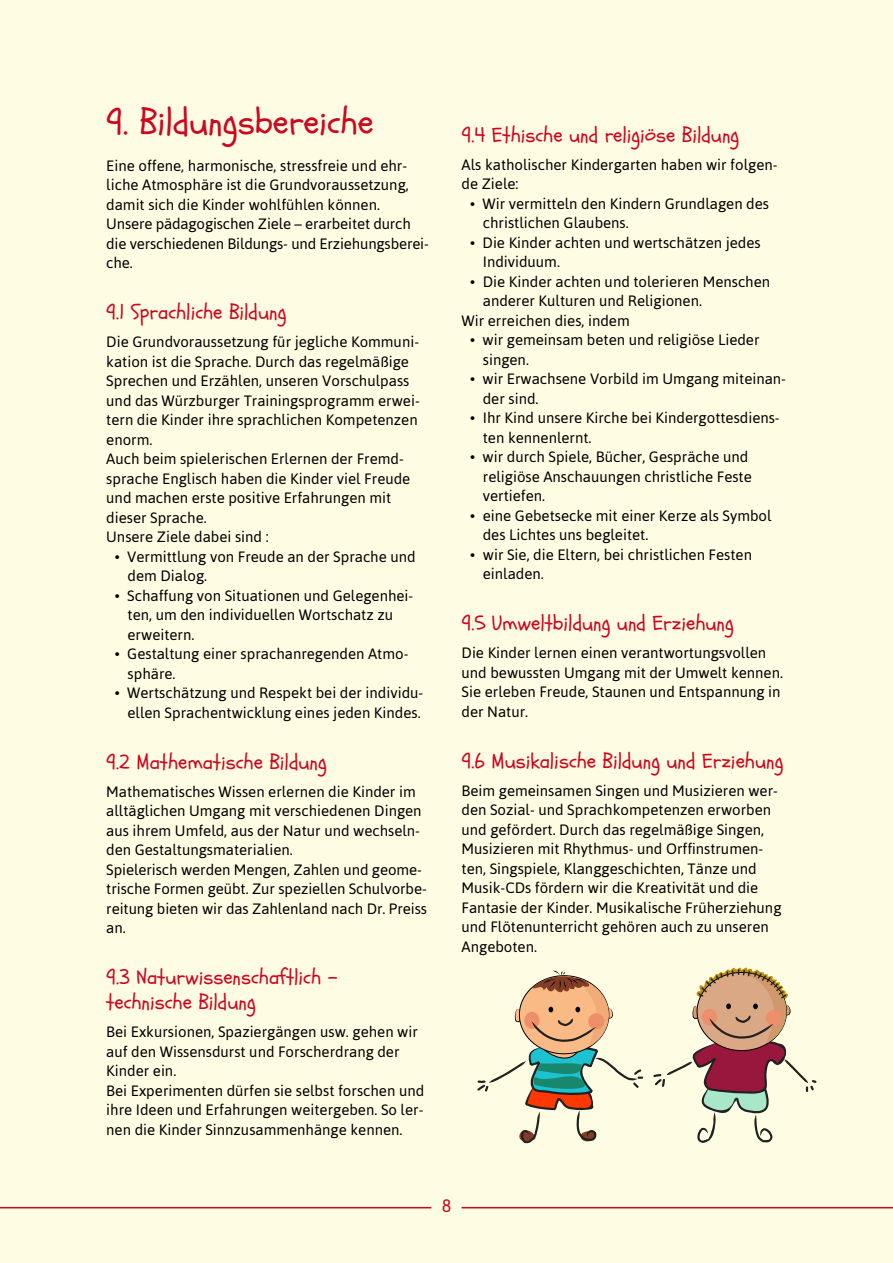
<style>
.page{position:relative;width:893px;height:1263px;background:#fffce4}
.page>*{position:absolute;margin:0;border:0;box-sizing:border-box;transform-origin:0 0}
.t1{font:36px "Schoolbell";color:#cd071e}
.t2{font:21px/25.2px "Schoolbell";color:#cd071e}
.t3{font:18px "Asap";color:#cd071e}
.t4{font:15px/19.5px "Asap";color:#000}
</style>
<div class="page">
<hr style="left:0;top:1207px;width:431px;height:1px;background:#cd071e">
<hr style="left:462px;top:1207px;width:431px;height:1px;background:#cd071e">
<svg style="left:477px;top:970px;width:166px;height:174px"></svg>
<svg style="left:653px;top:967px;width:163px;height:176px"></svg>
<h1 class="t1" style="left:106px;top:98px;width:269px">9. Bildungsbereiche</h1>
<p class="t4" style="left:106px;top:156px;width:324px">Eine offene, harmonische, stressfreie und ehr&shy;liche Atmosphäre ist die Grundvoraussetzung, damit sich die Kinder wohlfühlen können.<br>Unsere pädagogischen Ziele – erarbeitet durch die verschiedenen Bildungs- und Erziehungsberei&shy;che.</p>
<h2 class="t2" style="left:106px;top:300px;width:182px">9.1 Sprachliche Bildung</h2>
<p class="t4" style="left:106px;top:332px;width:315px">Die Grundvoraussetzung für jegliche Kommuni&shy;kation ist die Sprache. Durch das regelmäßige Sprechen und Erzählen, unseren Vorschulpass und das Würzburger Trainingsprogramm erwei&shy;tern die Kinder ihre sprachlichen Kompetenzen enorm.<br>Auch beim spielerischen Erlernen der Fremd&shy;sprache Englisch haben die Kinder viel Freude und machen erste positive Erfahrungen mit dieser Sprache.<br>Unsere Ziele dabei sind :</p>
<p class="t4" style="left:128px;top:547px;width:290px;text-indent:-13px">• Vermittlung von Freude an der Sprache und dem Dialog.</p>
<p class="t4" style="left:128px;top:586px;width:287px;text-indent:-13px">• Schaffung von Situationen und Gelegenhei&shy;ten, um den individuellen Wortschatz zu erweitern.</p>
<p class="t4" style="left:128px;top:644px;width:282px;text-indent:-13px">• Gestaltung einer sprachanregenden Atmo&shy;sphäre.</p>
<p class="t4" style="left:115px;top:683px;width:310px;text-align:right">• Wertschätzung und Respekt bei der individu&shy;ellen Sprachentwicklung eines jeden Kindes.</p>
<h2 class="t2" style="left:106px;top:750px;width:222px">9.2 Mathematische Bildung</h2>
<p class="t4" style="left:106px;top:782px;width:322px">Mathematisches Wissen erlernen die Kinder im alltäglichen Umgang mit verschiedenen Dingen aus ihrem Umfeld, aus der Natur und wechseln&shy;den Gestaltungsmaterialien.<br>Spielerisch werden Mengen, Zahlen und geome&shy;trische Formen geübt. Zur speziellen Schulvorbe&shy;reitung bieten wir das Zahlenland nach Dr. Preiss an.</p>
<h2 class="t2" style="left:106px;top:965px;width:233px">9.3 Naturwissenschaftlich - technische Bildung</h2>
<p class="t4" style="left:106px;top:1022px;width:319px">Bei Exkursionen, Spaziergängen usw. gehen wir auf den Wissensdurst und Forscherdrang der Kinder ein.<br>Bei Experimenten dürfen sie selbst forschen und ihre Ideen und Erfahrungen weitergeben. So ler&shy;nen die Kinder Sinnzusammenhänge kennen.</p>
<h2 class="t2" style="left:462px;top:123px;width:279px">9.4 Ethische und religiöse Bildung</h2>
<p class="t4" style="left:462px;top:155px;width:317px">Als katholischer Kindergarten haben wir folgen&shy;de Ziele:</p>
<p class="t4" style="left:483px;top:194px;width:288px;text-indent:-13px">• Wir vermitteln den Kindern Grundlagen des christlichen Glaubens.</p>
<p class="t4" style="left:483px;top:233px;width:279px;text-indent:-13px">• Die Kinder achten und wertschätzen jedes<br>Individuum.</p>
<p class="t4" style="left:470px;top:272px;width:302px">• Die Kinder achten und tolerieren Menschen</p>
<p class="t4" style="left:483px;top:291px;width:221px">anderer Kulturen und Religionen.</p>
<p class="t4" style="left:462px;top:311px;width:170px">Wir erreichen dies, indem</p>
<p class="t4" style="left:483px;top:330px;width:278px;text-indent:-13px">• wir gemeinsam beten und religiöse Lieder singen.</p>
<p class="t4" style="left:483px;top:369px;width:305px;text-indent:-13px">• wir Erwachsene Vorbild im Umgang miteinan&shy;der sind.</p>
<p class="t4" style="left:483px;top:408px;width:298px;text-indent:-13px">• Ihr Kind unsere Kirche bei Kindergottesdiens&shy;ten kennenlernt.</p>
<p class="t4" style="left:483px;top:447px;width:270px;text-indent:-13px">• wir durch Spiele, Bücher, Gespräche und religiöse Anschauungen christliche Feste vertiefen.</p>
<p class="t4" style="left:483px;top:506px;width:290px;text-indent:-13px">• eine Gebetsecke mit einer Kerze als Symbol des Lichtes uns begleitet.</p>
<p class="t4" style="left:483px;top:545px;width:271px;text-indent:-13px">• wir Sie, die Eltern, bei christlichen Festen einladen.</p>
<h2 class="t2" style="left:462px;top:611px;width:274px">9.5 Umweltbildung und Erziehung</h2>
<p class="t4" style="left:462px;top:643px;width:323px">Die Kinder lernen einen verantwortungsvollen und bewussten Umgang mit der Umwelt kennen.<br>Sie erleben Freude, Staunen und Entspannung in der Natur.</p>
<h2 class="t2" style="left:462px;top:748px;width:323px">9.6 Musikalische Bildung und Erziehung</h2>
<p class="t4" style="left:462px;top:780px;width:321px">Beim gemeinsamen Singen und Musizieren wer&shy;den Sozial- und Sprachkompetenzen erworben und gefördert. Durch das regelmäßige Singen, Musizieren mit Rhythmus- und Orffinstrumen&shy;ten, Singspiele, Klanggeschichten, Tänze und Musik-CDs fördern wir die Kreativität und die Fantasie der Kinder. Musikalische Früherziehung und Flötenunterricht gehören auch zu unseren Angeboten.</p>
<p class="t3" style="left:442px;top:1195px;width:11px">8</p>
</div>
